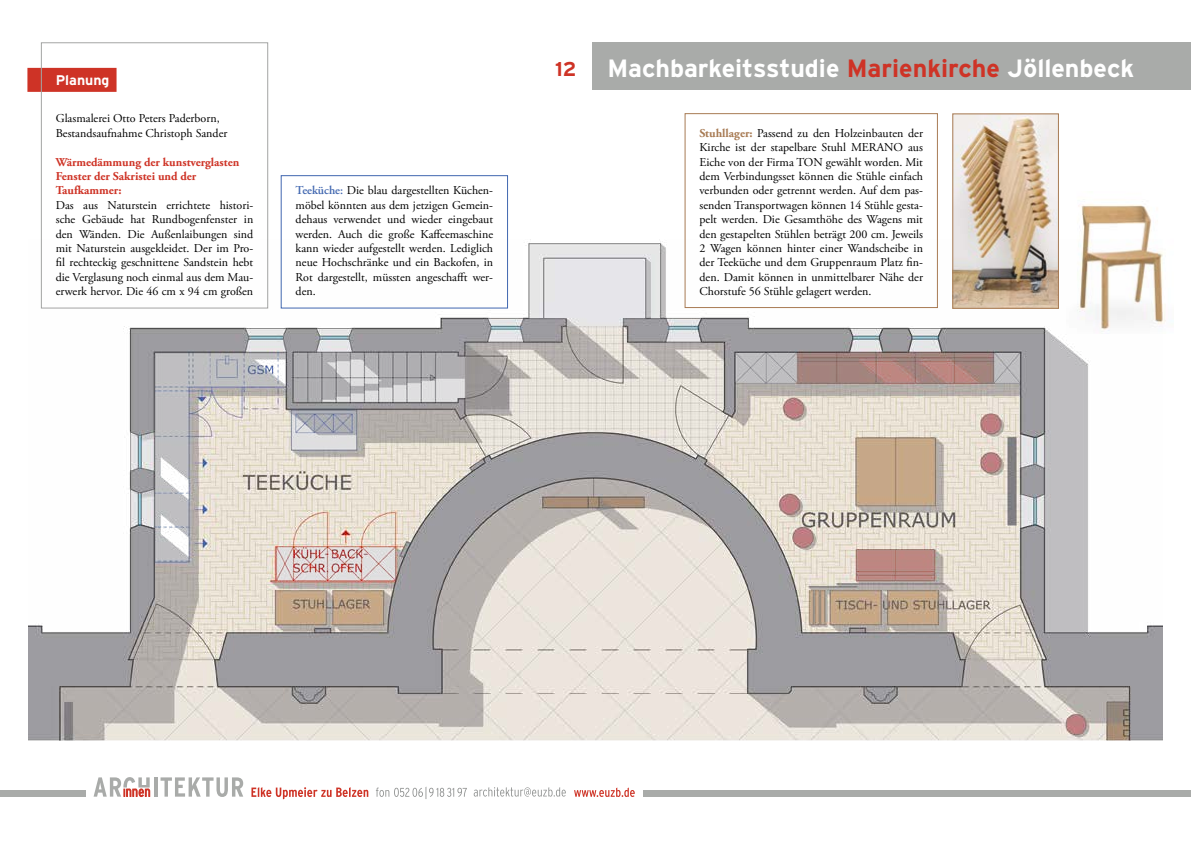
<style>
.page{position:relative;width:1191px;height:842px;background:#fff}
.page>*{position:absolute;margin:0;border:0;box-sizing:border-box;transform-origin:0 0}
.t1{font:700 25px "Interstate";color:#fff}
.t2{font:700 20px "Interstate";color:#ce3326}
.t3{font:700 14px "Interstate";color:#fff}
.t4{font:12px/14.4px "Adobe Garamond Pro";color:#000;text-align:justify}
.t5{font:700 12px/14.4px "Adobe Garamond Pro";color:#ce3326}
.s1{font-weight:600;color:#4167b0}
.s2{color:#ce3326}
.s3{font-weight:700;color:#a87b54}
</style>
<div class="page">
<hr style="left:154px;top:777px;width:3px;height:20px;background:#a9aba9">
<svg style="left:160px;top:777px;width:83px;height:20px"></svg>
<svg style="left:94px;top:777px;width:56px;height:20px"></svg>
<svg style="left:251px;top:787px;width:117px;height:12px"></svg>
<svg style="left:574px;top:787px;width:61px;height:10px"></svg>
<svg style="left:474px;top:787px;width:92px;height:9px"></svg>
<svg style="left:376px;top:787px;width:91px;height:12px"></svg>
<div style="left:0;top:790px;width:85px;height:7px;background:#a9aba9"></div>
<div style="left:643px;top:790px;width:548px;height:7px;background:#a9aba9"></div>
<img style="left:1081px;top:199px;width:85px;height:125px">
<div style="left:27px;top:68px;width:90px;height:24px;background:#ce3326"></div>
<div style="left:41px;top:43px;width:227px;height:265px;border:1px solid #a4a5a4"></div>
<img style="left:28px;top:239px;width:1134px;height:502px">
<div style="left:281px;top:175px;width:227px;height:133px;border:1px solid #4167b0"></div>
<div style="left:685px;top:113px;width:252px;height:195px;border:1px solid #a87b54"></div>
<img style="left:954px;top:116px;width:102px;height:191px">
<div style="left:952px;top:114px;width:106px;height:195px;border:1px solid #a87b54"></div>
<div style="left:591px;top:42px;width:600px;height:48px;background:#a9aba9"></div>
<p class="t3" style="left:56px;top:72px;width:55px">Planung</p>
<p class="t4" style="left:56px;top:112px;width:173px">Glasmalerei Otto Peters Paderborn,<br>Bestandsaufnahme Christoph Sander</p>
<p class="t5" style="left:56px;top:155px;width:185px">Wärmedämmung der kunstverglasten<br>Fenster der Sakristei und der<br>Taufkammer:</p>
<p class="t4" style="left:56px;top:198px;width:199px">Das aus Naturstein errichtete histori&shy;sche Gebäude hat Rundbogenfenster in den Wänden. Die Außenlaibungen sind mit Naturstein ausgekleidet. Der im Pro&shy;fil rechteckig geschnittene Sandstein hebt die Verglasung noch einmal aus dem Mau&shy;erwerk hervor. Die 46 cm x 94 cm großen</p>
<p class="t4" style="left:296px;top:184px;width:199px"><span class="s1">Teeküche:</span> Die blau dargestellten Küchen&shy;möbel könnten aus dem jetzigen Gemein&shy;dehaus verwendet und wieder eingebaut werden. Auch die große Kaffeemaschine kann wieder aufgestellt werden. Lediglich neue Hochschränke und ein Backofen, in Rot dargestellt, müssten angeschafft wer&shy;den.</p>
<h2 class="t2" style="left:555px;top:58px;width:23px">12</h2>
<h1 class="t1" style="left:607px;top:54px;width:528px">Machbarkeitsstudie <span class="s2">Marienkirche</span> Jöllenbeck</h1>
<p class="t4" style="left:699px;top:126px;width:225px"><span class="s3">Stuhllager:</span> Passend zu den Holzeinbauten der Kirche ist der stapelbare Stuhl MERANO aus Eiche von der Firma TON gewählt worden. Mit dem Verbindungsset können die Stühle einfach verbunden oder getrennt werden. Auf dem pas&shy;senden Transportwagen können 14 Stühle gesta&shy;pelt werden. Die Gesamthöhe des Wagens mit den gestapelten Stühlen beträgt 200 cm. Jeweils 2 Wagen können hinter einer Wandscheibe in der Teeküche und dem Gruppenraum Platz fin&shy;den. Damit können in unmittelbarer Nähe der Chorstufe 56 Stühle gelagert werden.</p>
</div>
